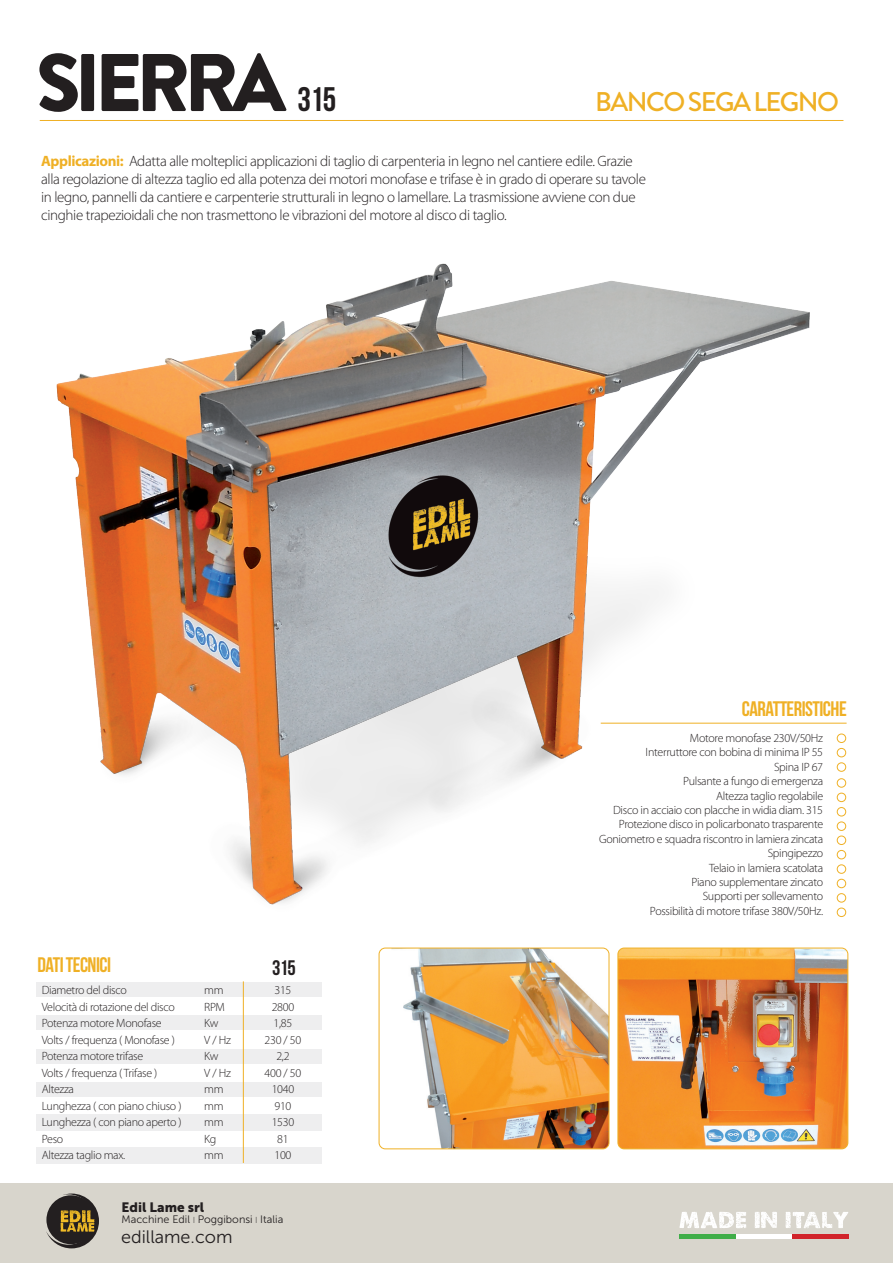
<style>
.page{position:relative;width:893px;height:1263px;background:#fff}
.page>*{position:absolute;margin:0;border:0;box-sizing:border-box;transform-origin:0 0}
.t1{font:900 81.45px "Brandon Grotesque";letter-spacing:-.08em;color:#231f20}
.t2{font:34.05px "Bebas Neue";color:#231f20}
.t3{font:500 27px "Brandon Grotesque";letter-spacing:-.055em;color:#efb025}
.t4{font:21px "Bebas Neue";letter-spacing:-.025em;color:#efb025}
.t5{font:21px "Bebas Neue";color:#231f20}
.t6{font:18px "Museo Sans 300";color:#231f20}
.t7{font:300 15px/18px "Myriad Pro";letter-spacing:-.025em;color:#231f20}
.t8{font:13.5px "Museo Sans 900";color:#231f20}
.t9{font:300 12px "Myriad Pro";letter-spacing:-.025em;color:#231f20}
.t10{font:10.8px "Museo Sans 300";color:#231f20}
.s1{font-weight:700;color:#efb025}
.s2{font-size:6.45px}
</style>
<div class="page">
<img style="left:56px;top:263px;width:793px;height:700px">
<hr style="left:40px;top:120px;width:803px;height:1px;background:#efb025">
<div style="left:36px;top:982px;width:286px;height:14px;background:#eeeeef"></div>
<div style="left:36px;top:1147px;width:286px;height:17px;background:#eeeeef"></div>
<div style="left:36px;top:1016px;width:286px;height:14px;background:#eeeeef"></div>
<div style="left:36px;top:1049px;width:286px;height:14px;background:#eeeeef"></div>
<div style="left:36px;top:1082px;width:286px;height:14px;background:#eeeeef"></div>
<div style="left:36px;top:1114px;width:286px;height:17px;background:#eeeeef"></div>
<hr style="left:243px;top:981px;width:1px;height:182px;background:#efb025">
<img style="left:379px;top:948px;width:230px;height:201px">
<div style="left:379px;top:948px;width:230px;height:201px;border:1px solid #efb025;border-radius:6px"></div>
<img style="left:618px;top:948px;width:230px;height:201px">
<div style="left:618px;top:948px;width:230px;height:201px;border:1px solid #efb025;border-radius:6px"></div>
<hr style="left:601px;top:723px;width:246px;height:1px;background:#efb025">
<div style="left:837px;top:734px;width:9px;height:9px;border:1px solid #efb025;border-radius:50%"></div>
<div style="left:837px;top:748px;width:9px;height:9px;border:1px solid #efb025;border-radius:50%"></div>
<div style="left:837px;top:763px;width:9px;height:8px;border:1px solid #efb025;border-radius:50%"></div>
<div style="left:837px;top:793px;width:9px;height:9px;border:1px solid #efb025;border-radius:50%"></div>
<div style="left:837px;top:807px;width:9px;height:9px;border:1px solid #efb025;border-radius:50%"></div>
<div style="left:837px;top:822px;width:9px;height:8px;border:1px solid #efb025;border-radius:50%"></div>
<div style="left:837px;top:778px;width:9px;height:9px;border:1px solid #efb025;border-radius:50%"></div>
<div style="left:837px;top:836px;width:9px;height:9px;border:1px solid #efb025;border-radius:50%"></div>
<div style="left:837px;top:850px;width:9px;height:9px;border:1px solid #efb025;border-radius:50%"></div>
<div style="left:837px;top:865px;width:9px;height:8px;border:1px solid #efb025;border-radius:50%"></div>
<div style="left:837px;top:893px;width:9px;height:9px;border:1px solid #efb025;border-radius:50%"></div>
<div style="left:837px;top:908px;width:9px;height:9px;border:1px solid #efb025;border-radius:50%"></div>
<div style="left:837px;top:879px;width:9px;height:9px;border:1px solid #efb025;border-radius:50%"></div>
<div style="left:0;top:1183px;width:893px;height:80px;background:#d8d5cc"></div>
<hr style="left:680px;top:1234px;width:168px;height:4px;background:#fff">
<hr style="left:679px;top:1234px;width:56px;height:4px;background:#40ae49">
<svg style="left:754px;top:1212px;width:23px;height:16px"></svg>
<svg style="left:679px;top:1212px;width:67px;height:17px"></svg>
<svg style="left:785px;top:1212px;width:63px;height:16px"></svg>
<hr style="left:792px;top:1234px;width:56px;height:4px;background:#d1232a">
<svg style="left:46px;top:1193px;width:53px;height:55px"></svg>
<p class="t1" style="left:36px;top:25px;width:251px">SIERRA</p>
<p class="t2" style="left:298px;top:80px;width:40px">315</p>
<p class="t3" style="left:595px;top:83px;width:246px">BANCO SEGA LEGNO</p>
<p class="t7" style="left:41px;top:152px;width:606px"><span class="s1">Applicazioni:</span> Adatta alle molteplici applicazioni di taglio di carpenteria in legno nel cantiere edile. Grazie alla regolazione di altezza taglio ed alla potenza dei motori monofase e trifase è in grado di operare su tavole in legno, pannelli da cantiere e carpenterie strutturali in legno o lamellare. La trasmissione avviene con due cinghie trapezioidali che non trasmettono le vibrazioni del motore al disco di taglio.</p>
<p class="t4" style="left:742px;top:697px;width:106px">CARATTERISTICHE</p>
<p class="t4" style="left:38px;top:953px;width:75px">DATI TECNICI</p>
<p class="t5" style="left:272px;top:956px;width:25px">315</p>
<p class="t9" style="left:42px;top:983px;width:87px">Diametro del disco</p>
<p class="t9" style="left:42px;top:999px;width:135px">Velocità di rotazione del disco</p>
<p class="t9" style="left:42px;top:1016px;width:121px">Potenza motore Monofase</p>
<p class="t9" style="left:42px;top:1032px;width:135px">Volts / frequenza ( Monofase )</p>
<p class="t9" style="left:42px;top:1049px;width:103px">Potenza motore trifase</p>
<p class="t9" style="left:42px;top:1065px;width:117px">Volts / frequenza ( Trifase )</p>
<p class="t9" style="left:42px;top:1082px;width:34px">Altezza</p>
<p class="t9" style="left:42px;top:1098px;width:141px">Lunghezza ( con piano chiuso )</p>
<p class="t9" style="left:42px;top:1115px;width:142px">Lunghezza ( con piano aperto )</p>
<p class="t9" style="left:42px;top:1131px;width:23px">Peso</p>
<p class="t9" style="left:42px;top:1148px;width:85px">Altezza taglio max.</p>
<p class="t9" style="left:204px;top:983px;width:21px">mm</p>
<p class="t9" style="left:204px;top:999px;width:22px">RPM</p>
<p class="t9" style="left:204px;top:1016px;width:16px">Kw</p>
<p class="t9" style="left:204px;top:1032px;width:28px">V / Hz</p>
<p class="t9" style="left:204px;top:1049px;width:16px">Kw</p>
<p class="t9" style="left:204px;top:1065px;width:28px">V / Hz</p>
<p class="t9" style="left:204px;top:1082px;width:21px">mm</p>
<p class="t9" style="left:204px;top:1098px;width:21px">mm</p>
<p class="t9" style="left:204px;top:1115px;width:21px">mm</p>
<p class="t9" style="left:204px;top:1131px;width:14px">Kg</p>
<p class="t9" style="left:204px;top:1148px;width:21px">mm</p>
<p class="t9" style="left:274px;top:983px;width:18px">315</p>
<p class="t9" style="left:272px;top:999px;width:24px">2800</p>
<p class="t9" style="left:274px;top:1016px;width:20px">1,85</p>
<p class="t9" style="left:265px;top:1032px;width:38px">230 / 50</p>
<p class="t9" style="left:276px;top:1049px;width:15px">2,2</p>
<p class="t9" style="left:265px;top:1065px;width:38px">400 / 50</p>
<p class="t9" style="left:272px;top:1082px;width:24px">1040</p>
<p class="t9" style="left:274px;top:1098px;width:18px">910</p>
<p class="t9" style="left:272px;top:1115px;width:24px">1530</p>
<p class="t9" style="left:277px;top:1131px;width:13px">81</p>
<p class="t9" style="left:274px;top:1148px;width:18px">100</p>
<p class="t8" style="left:122px;top:1200px;width:84px">Edil Lame srl</p>
<p class="t10" style="left:122px;top:1214px;width:163px">Macchine Edil <span class="s2">|</span> Poggibonsi <span class="s2">|</span> Italia</p>
<p class="t6" style="left:121px;top:1227px;width:113px">edillame.com</p>
<p class="t9" style="left:690px;top:731px;width:135px">Motore monofase 230V/50Hz</p>
<p class="t9" style="left:646px;top:745px;width:179px">Interruttore con bobina di minima IP 55</p>
<p class="t9" style="left:774px;top:759px;width:51px">Spina IP 67</p>
<p class="t9" style="left:683px;top:774px;width:141px">Pulsante a fungo di emergenza</p>
<p class="t9" style="left:716px;top:788px;width:108px">Altezza taglio regolabile</p>
<p class="t9" style="left:613px;top:803px;width:211px">Disco in acciaio con placche in widia diam. 315</p>
<p class="t9" style="left:619px;top:817px;width:206px">Protezione disco in policarbonato trasparente</p>
<p class="t9" style="left:599px;top:831px;width:225px">Goniometro e squadra riscontro in lamiera zincata</p>
<p class="t9" style="left:768px;top:846px;width:57px">Spingipezzo</p>
<p class="t9" style="left:709px;top:860px;width:116px">Telaio in lamiera scatolata</p>
<p class="t9" style="left:692px;top:875px;width:133px">Piano supplementare zincato</p>
<p class="t9" style="left:703px;top:889px;width:122px">Supporti per sollevamento</p>
<p class="t9" style="left:650px;top:903px;width:175px">Possibilità di motore trifase 380V/50Hz.</p>
</div>
